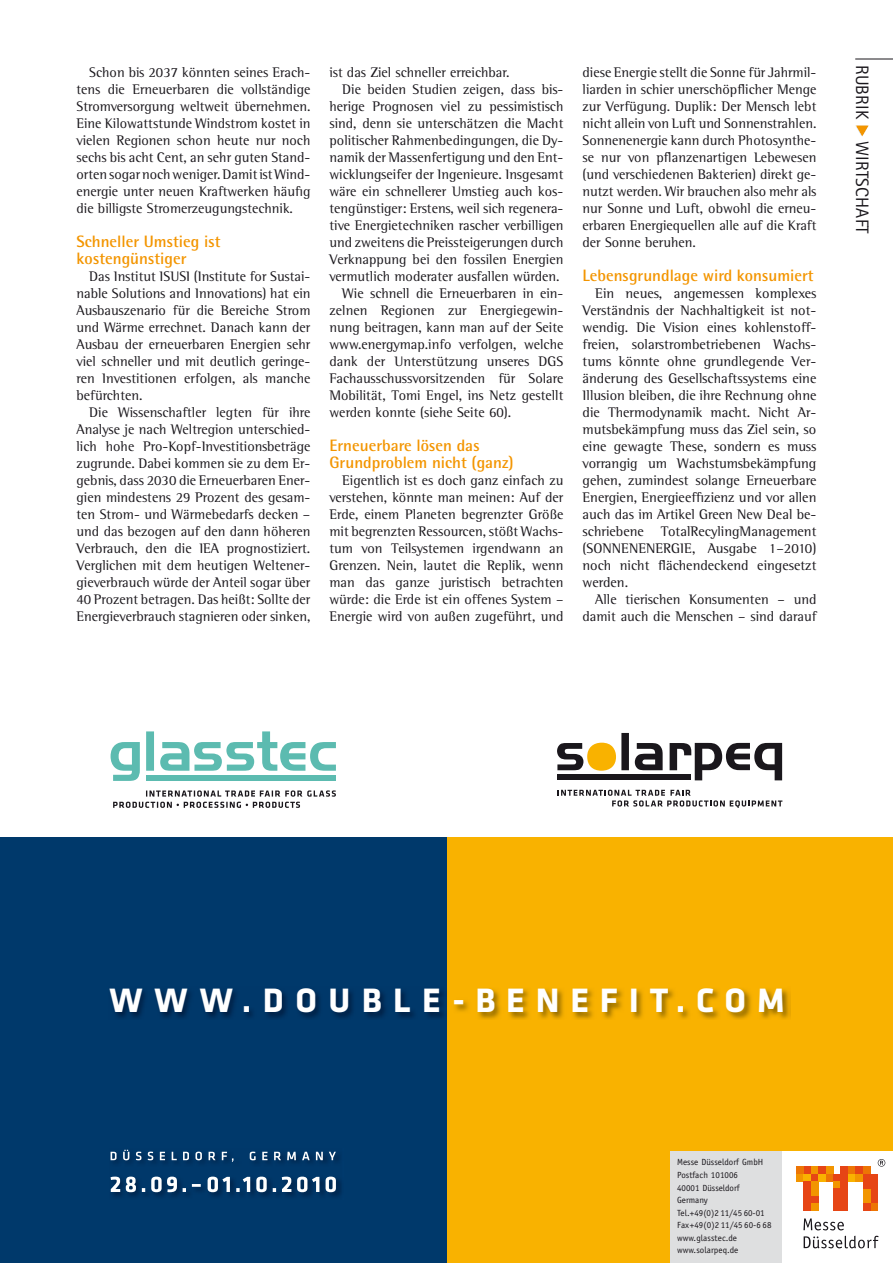
<style>
.page{position:relative;width:893px;height:1263px;background:#fff}
.page>*{position:absolute;margin:0;border:0;box-sizing:border-box;transform-origin:0 0}
.t1{font:700 35.1px "Klavika";letter-spacing:.305em;color:#fff}
.t2{font:18px "Rotis Sans Serif Std";letter-spacing:.01em;color:#1a171c}
.t3{font:700 16.5px/17px "Rotis Semi Sans Std";color:#f39500}
.t4{font:14.25px/17px "Rotis Semi Serif Std";color:#1a171c;text-align:justify}
.t5{font:9.75px "Rotis Sans Serif Std";color:#1a171c;scale:.95 1}
.t6{font:9px/12.5px "Officina Sans";letter-spacing:.005em;color:#1a171c}
.s1{color:#0076bd}
.s2{font-size:10.65px}
.s3{font-size:10.8px;color:#b1b3b4}
</style>
<div class="page">
<hr style="left:855px;top:59px;width:38px;height:1px;background:#1a171c">
<svg style="left:856px;top:125px;width:13px;height:12px"></svg>
<div style="left:446px;top:838px;width:447px;height:425px;background:#f9b200"></div>
<div style="left:0;top:838px;width:446px;height:425px;background:#00396b"></div>
<div style="left:781px;top:1151px;width:112px;height:112px;background:#fff"></div>
<svg style="left:781px;top:1218px;width:98px;height:30px"></svg>
<div style="left:796px;top:1174px;width:8px;height:7px;background:#f29500"></div>
<div style="left:804px;top:1166px;width:7px;height:8px;background:#e64515"></div>
<div style="left:804px;top:1174px;width:7px;height:7px;background:#f9b200"></div>
<div style="left:811px;top:1166px;width:7px;height:8px;background:#f29500"></div>
<div style="left:811px;top:1174px;width:7px;height:7px;background:#e64515"></div>
<div style="left:818px;top:1166px;width:8px;height:8px;background:#e64515"></div>
<div style="left:818px;top:1174px;width:8px;height:7px;background:#f9b200"></div>
<div style="left:826px;top:1166px;width:7px;height:8px;background:#f29500"></div>
<div style="left:826px;top:1174px;width:7px;height:7px;background:#ed7504"></div>
<div style="left:848px;top:1166px;width:7px;height:8px;background:#ed7504"></div>
<div style="left:848px;top:1174px;width:7px;height:7px;background:#f9b200"></div>
<div style="left:855px;top:1166px;width:8px;height:8px;background:#e64515"></div>
<div style="left:855px;top:1174px;width:8px;height:7px;background:#f29500"></div>
<div style="left:863px;top:1166px;width:7px;height:8px;background:#ed7504"></div>
<div style="left:863px;top:1174px;width:7px;height:15px;background:#e64515"></div>
<div style="left:870px;top:1174px;width:8px;height:29px;background:#e64515"></div>
<div style="left:804px;top:1181px;width:7px;height:30px;background:#e64515"></div>
<div style="left:811px;top:1181px;width:7px;height:15px;background:#f29500"></div>
<div style="left:811px;top:1196px;width:7px;height:7px;background:#e64515"></div>
<div style="left:811px;top:1203px;width:7px;height:8px;background:#f29500"></div>
<div style="left:863px;top:1189px;width:7px;height:14px;background:#f29500"></div>
<div style="left:870px;top:1203px;width:8px;height:8px;background:#ed7504"></div>
<div style="left:796px;top:1166px;width:8px;height:8px;background:#ed7504"></div>
<div style="left:833px;top:1174px;width:8px;height:7px;background:#e64515"></div>
<div style="left:833px;top:1181px;width:8px;height:8px;background:#f29500"></div>
<div style="left:833px;top:1189px;width:8px;height:22px;background:#e64515"></div>
<div style="left:841px;top:1166px;width:7px;height:45px;background:#e64515"></div>
<div style="left:863px;top:1203px;width:7px;height:8px;background:#e64515"></div>
<svg style="left:878px;top:1159px;width:7px;height:7px"></svg>
<img style="left:110px;top:1149px;width:232px;height:48px">
<svg style="left:111px;top:1176px;width:225px;height:16px"></svg>
<svg style="left:111px;top:1150px;width:225px;height:12px"></svg>
<div style="left:670px;top:1151px;width:111px;height:112px;background:#dedfe0"></div>
<svg style="left:113px;top:790px;width:223px;height:18px"></svg>
<svg style="left:111px;top:731px;width:225px;height:50px"></svg>
<div style="left:146px;top:775px;width:190px;height:6px;background:#5cbbb0"></div>
<svg style="left:557px;top:733px;width:225px;height:47px"></svg>
<div style="left:557px;top:774px;width:134px;height:6px;background:#1a171c"></div>
<svg style="left:558px;top:790px;width:224px;height:18px"></svg>
<img style="left:112px;top:987px;width:678px;height:33px">
<p class="t4" style="left:77px;top:63px;width:235px;text-indent:13px">Schon bis 2037 könnten seines Erach&shy;tens die Erneuerbaren die vollständige Stromversorgung weltweit übernehmen.<br>Eine Kilowattstunde Windstrom kostet in vielen Regionen schon heute nur noch sechs bis acht Cent, an sehr guten Stand&shy;orten sogar noch weniger. Damit ist Wind&shy;energie unter neuen Kraftwerken häufig die billigste Stromerzeugungstechnik.</p>
<p class="t3" style="left:77px;top:232px;width:145px">Schneller Umstieg ist kostengünstiger</p>
<p class="t4" style="left:77px;top:267px;width:235px;text-indent:13px">Das Institut ISUSI (Institute for Sustai&shy;nable Solutions and Innovations) hat ein Ausbauszenario für die Bereiche Strom und Wärme errechnet. Danach kann der Ausbau der erneuerbaren Energien sehr viel schneller und mit deutlich geringe&shy;ren Investitionen erfolgen, als manche befürchten.</p>
<p class="t4" style="left:77px;top:403px;width:235px;text-indent:13px">Die Wissenschaftler legten für ihre Analyse je nach Weltregion unterschied&shy;lich hohe Pro-Kopf-Investitionsbeträge zugrunde. Dabei kommen sie zu dem Er&shy;gebnis, dass 2030 die Erneuerbaren Ener&shy;gien mindestens 29 Prozent des gesam&shy;ten Strom- und Wärmebedarfs decken – und das bezogen auf den dann höheren Verbrauch, den die IEA prognostiziert.<br>Verglichen mit dem heutigen Weltener&shy;gieverbrauch würde der Anteil sogar über 40 Prozent betragen. Das heißt: Sollte der Energieverbrauch stagnieren oder sinken,</p>
<p class="t4" style="left:330px;top:63px;width:182px">ist das Ziel schneller erreichbar.</p>
<p class="t4" style="left:342px;top:80px;width:223px">Die beiden Studien zeigen, dass bis-</p>
<p class="t4" style="left:330px;top:97px;width:235px">herige Prognosen viel zu pessimistisch</p>
<p class="t4" style="left:330px;top:114px;width:235px">sind, denn sie unterschätzen die Macht</p>
<p class="t4" style="left:330px;top:131px;width:235px">politischer Rahmenbedingungen, die Dy-</p>
<p class="t4" style="left:330px;top:148px;width:235px">namik der Massenfertigung und den Ent-</p>
<p class="t4" style="left:330px;top:165px;width:235px">wicklungseifer der Ingenieure. Insgesamt</p>
<p class="t4" style="left:330px;top:182px;width:235px">wäre ein schnellerer Umstieg auch kos-</p>
<p class="t4" style="left:330px;top:199px;width:235px">tengünstiger: Erstens, weil sich regenera-</p>
<p class="t4" style="left:330px;top:217px;width:235px">tive Energietechniken rascher verbilligen</p>
<p class="t4" style="left:330px;top:234px;width:235px">und zweitens die Preissteigerungen durch</p>
<p class="t4" style="left:330px;top:251px;width:235px">Verknappung bei den fossilen Energien</p>
<p class="t4" style="left:330px;top:268px;width:231px">vermutlich moderater ausfallen würden.</p>
<p class="t4" style="left:342px;top:285px;width:223px">Wie schnell die Erneuerbaren in ein-</p>
<p class="t4" style="left:330px;top:302px;width:235px">zelnen Regionen zur Energiegewin-</p>
<p class="t4" style="left:330px;top:319px;width:235px">nung beitragen, kann man auf der Seite</p>
<p class="t4" style="left:330px;top:336px;width:235px">www.energymap.info verfolgen, welche</p>
<p class="t4" style="left:330px;top:353px;width:235px">dank der Unterstützung unseres DGS</p>
<p class="t4" style="left:330px;top:370px;width:235px">Fachausschussvorsitzenden für Solare</p>
<p class="t4" style="left:330px;top:387px;width:235px">Mobilität, Tomi Engel, ins Netz gestellt</p>
<p class="t4" style="left:330px;top:404px;width:183px">werden konnte (siehe Seite 60).</p>
<p class="t3" style="left:330px;top:436px;width:186px">Erneuerbare lösen das<br>Grundproblem nicht (ganz)</p>
<p class="t4" style="left:330px;top:471px;width:235px;text-indent:13px">Eigentlich ist es doch ganz einfach zu verstehen, könnte man meinen: Auf der Erde, einem Planeten begrenzter Größe mit begrenzten Ressourcen, stößt Wachs&shy;tum von Teilsystemen irgendwann an Grenzen. Nein, lautet die Replik, wenn man das ganze juristisch betrachten würde: die Erde ist ein offenes System – Energie wird von außen zugeführt, und</p>
<p class="t4" style="left:583px;top:63px;width:235px">diese Energie stellt die Sonne für Jahrmil&shy;liarden in schier unerschöpflicher Menge zur Verfügung. Duplik: Der Mensch lebt nicht allein von Luft und Sonnenstrahlen.<br>Sonnenenergie kann durch Photosynthe&shy;se nur von pflanzenartigen Lebewesen (und verschiedenen Bakterien) direkt ge&shy;nutzt werden. Wir brauchen also mehr als nur Sonne und Luft, obwohl die erneu&shy;erbaren Energiequellen alle auf die Kraft der Sonne beruhen.</p>
<p class="t3" style="left:583px;top:266px;width:233px">Lebensgrundlage wird konsumiert</p>
<p class="t4" style="left:583px;top:284px;width:235px;text-indent:13px">Ein neues, angemessen komplexes Verständnis der Nachhaltigkeit ist not&shy;wendig. Die Vision eines kohlenstoff&shy;freien, solarstrombetriebenen Wachs&shy;tums könnte ohne grundlegende Ver&shy;änderung des Gesellschaftssystems eine Illusion bleiben, die ihre Rechnung ohne die Thermodynamik macht. Nicht Ar&shy;mutsbekämpfung muss das Ziel sein, so eine gewagte These, sondern es muss vorrangig um Wachstumsbekämpfung gehen, zumindest solange Erneuerbare Energien, Energieeffizienz und vor allen auch das im Artikel Green New Deal be&shy;schriebene TotalRecylingManagement (Sonnenenergie</p>
<p class="t4" style="left:583px;top:540px;width:235px;text-indent:109px">, Ausgabe 1–2010) noch nicht flächendeckend eingesetzt werden.</p>
<p class="t4" style="left:583px;top:590px;width:235px;text-align:right">Alle tierischen Konsumenten – und damit auch die Menschen – sind darauf</p>
<p class="t2" style="left:873px;top:65px;width:169px;rotate:90deg">RU BRI K <span class="s1">◆</span> WIRTSCHAFT</p>
<h1 class="t1" style="left:109px;top:975px;width:677px">WWW.DOUBLE-BENEFIT.COM</h1>
<p class="t6" style="left:677px;top:1156px;width:96px">Messe Düsseldorf GmbH<br>Postfach 101006<br>40001 Düsseldorf<br>Germany<br>Tel. +49(0)2 11/45 60-01<br>Fax +49(0)2 11/45 60-6 68 www.glasstec.de www.solarpeq.de</p>
<p class="t5" style="left:665px;top:1223px;width:66px">MAI-JUNI <span class="s2">2010</span> <span class="s3">I</span></p>
</div>
